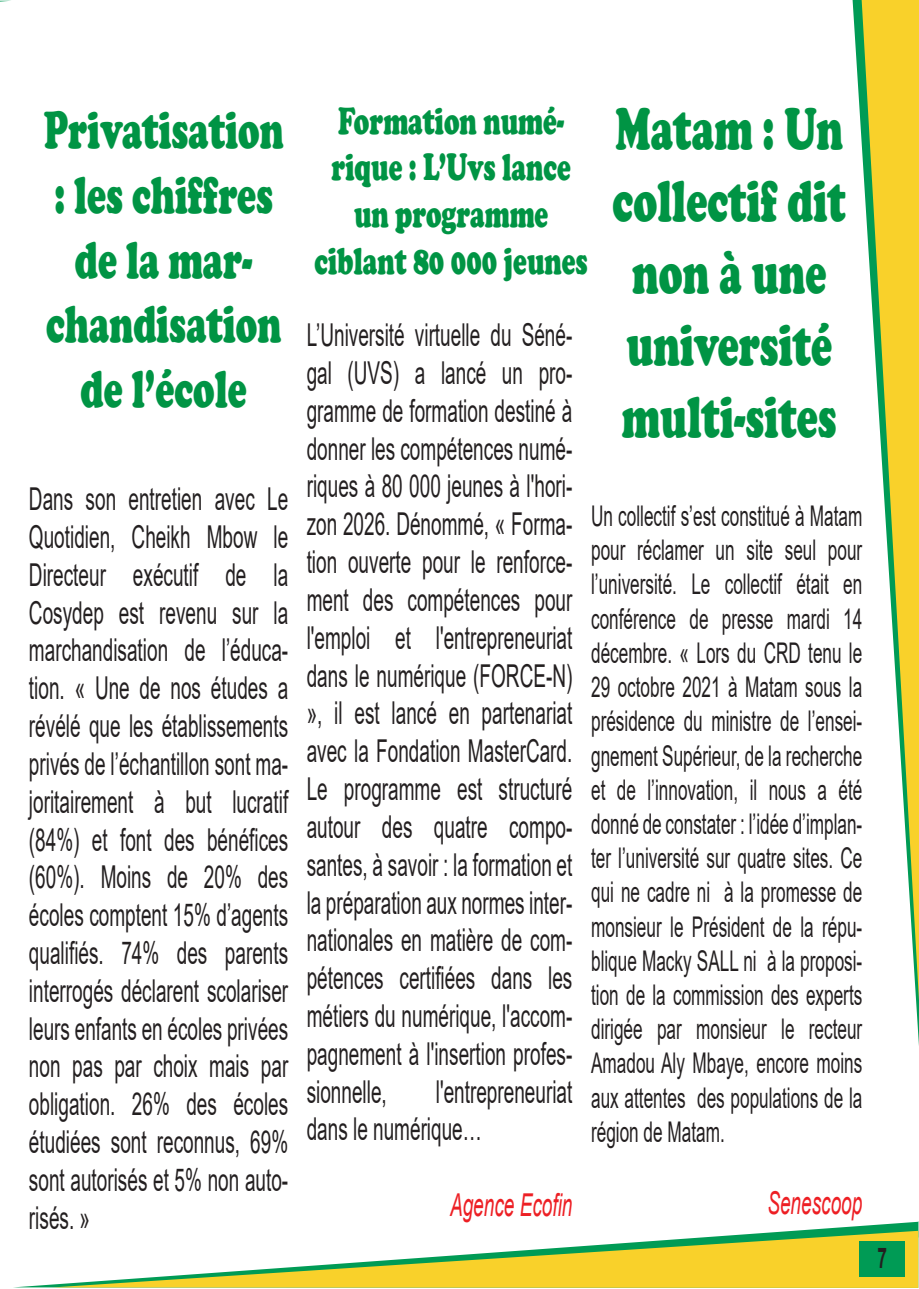
<style>
.page{position:relative;width:919px;height:1289px;background:#fff}
.page>*{position:absolute;margin:0;border:0;box-sizing:border-box;transform-origin:0 0}
.t1{font:900 60px/72px "Cooper";color:#009444;text-align:center;scale:.66 1}
.t2{font:900 54px/64.8px "Cooper";color:#009444;text-align:center;scale:.66 1}
.t3{font:900 39px/46.8px "Cooper";color:#009444;text-align:center;scale:.66 1}
.t4{font:31.5px/37.8px "Arial";color:#231f20;text-align:justify;scale:.6 1}
.t5{font:italic 31.5px "Arial";color:#ed1f24;scale:.6 1}
.t6{font:28.5px/34.2px "Arial";color:#231f20;text-align:justify;scale:.6 1}
.t7{font:700 28.5px "Arial";color:#231f20;scale:.6 1}
</style>
<div class="page">
<svg style="left:19px;top:1221px;width:899px;height:66px"></svg>
<svg style="left:53px;top:1230px;width:865px;height:57px"></svg>
<svg style="left:852px;top:0;width:66px;height:1030px"></svg>
<svg style="left:861px;top:0;width:57px;height:1000px"></svg>
<div style="left:859px;top:1240px;width:45px;height:36px;background:#009b55"></div>
<h2 class="t2" style="left:44px;top:97px;width:365px">Privatisation : les chiffres de la mar&shy;chandisation de l’école</h2>
<p class="t4" style="left:29px;top:480px;width:433px">Dans son entretien avec Le Quotidien, Cheikh Mbow le Directeur exécutif de la Cosydep est revenu sur la marchandisation de l’éduca&shy;tion. « Une de nos études a révélé que les établissements privés de l’échantillon sont ma&shy;joritairement à but lucratif (84%) et font des bénéfices (60%). Moins de 20% des écoles comptent 15% d’agents qualifiés. 74% des parents interrogés déclarent scolariser leurs enfants en écoles privées non pas par choix mais par obligation. 26% des écoles étudiées sont reconnus, 69% sont autorisés et 5% non auto&shy;risés. »</p>
<p class="t3" style="left:314px;top:97px;width:416px">Formation numé&shy;rique : L’Uvs lance un programme ciblant 80 000 jeunes</p>
<h1 class="t1" style="left:612px;top:93px;width:355px">Matam : Un collectif dit non à une université multi-sites</h1>
<p class="t4" style="left:307px;top:316px;width:444px">L’Université virtuelle du Séné&shy;gal (UVS) a lancé un pro&shy;gramme de formation destiné à donner les compétences numé&shy;riques à 80 000 jeunes à l'hori&shy;zon 2026. Dénommé, « Forma&shy;tion ouverte pour le renforce&shy;ment des compétences pour l'emploi et l'entrepreneuriat dans le numérique (FORCE-N) », il est lancé en partenariat avec la Fondation MasterCard.<br>Le programme est structuré autour des quatre compo&shy;santes, à savoir : la formation et la préparation aux normes inter&shy;nationales en matière de com&shy;pétences certifiées dans les métiers du numérique, l'accom&shy;pagnement à l'insertion profes&shy;sionnelle,</p>
<p class="t6" style="left:591px;top:498px;width:453px">Un collectif s’est constitué à Matam pour réclamer un site seul pour l’université. Le collectif était en conférence de presse mardi 14 décembre. « Lors du CRD tenu le 29 octobre 2021 à Matam sous la présidence du ministre de l’ensei&shy;gnement Supérieur, de la recherche et de l’innovation, il nous a été donné de constater : l’idée d’implan&shy;ter l’université sur quatre sites. Ce qui ne cadre ni à la promesse de monsieur le Président de la répu&shy;blique Macky SALL ni à la proposi&shy;tion de la commission des experts dirigée par monsieur le recteur Amadou Aly Mbaye, encore moins aux attentes des populations de la région de Matam.</p>
<p class="t4" style="left:307px;top:1072px;width:444px;text-indent:129px">l'entrepreneuriat dans le numérique…</p>
<p class="t5" style="left:450px;top:1184px;width:205px">Agence Ecofin</p>
<p class="t5" style="left:767px;top:1182px;width:160px">Senescoop</p>
<p class="t7" style="left:877px;top:1237px;width:17px">7</p>
</div>
